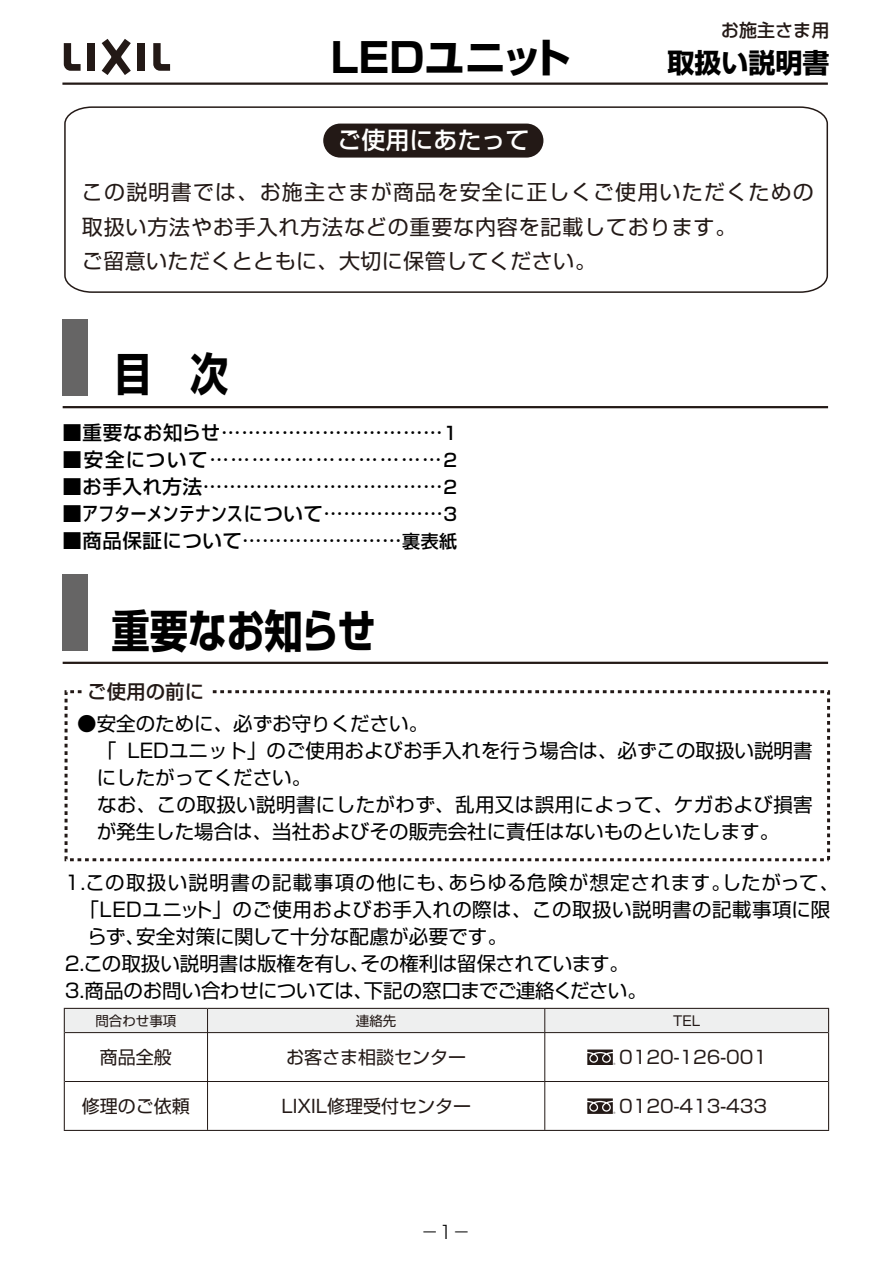
<style>
.page{position:relative;width:893px;height:1263px;background:#fff}
.page>*{position:absolute;margin:0;border:0;box-sizing:border-box;transform-origin:0 0}
.t1{font:45px "Shin Go Pro Bold 90 pv RKSJ H";color:#000;scale:.85 1}
.t2{font:40.5px "Shin Go Pro Bold 90 pv RKSJ H";color:#000}
.t3{font:27px "Shin Go Pro Bold 90 pv RKSJ H";color:#000}
.t4{font:24px "Shin Go Pro Medium 90 pv RKSJ H";color:#fff}
.t5{font:21px/34.5px "Shin Go Pro Regular 90 pv RKSJ H";letter-spacing:.04em;color:#231916}
.t6{font:19.5px "Shin Go Pro Regular 90 pv RKSJ H";color:#000}
.t7{font:19.5px "Shin Go Pro Medium 90 pv RKSJ H";letter-spacing:.03em;color:#000}
.t8{font:19.5px "Shin Go Pro Regular 90 pv RKSJ H";letter-spacing:.06em;color:#000}
.t9{font:19.5px "Shin Go Pro Regular 90 pv RKSJ H";letter-spacing:.025em;color:#000}
.t10{font:19.5px "Shin Go Pro Regular 90 pv RKSJ H";letter-spacing:.02em;color:#000}
.t11{font:19.5px "Shin Go Pro Medium 90 pv RKSJ H";color:#231916}
.t12{font:18px "Shin Go Pro Regular 90 pv RKSJ H";color:#231916}
.t13{font:18px "Shin Go Pro Medium 90 pv RKSJ H";color:#231916}
.t14{font:18px "Shin Go Pro Light 90 pv RKSJ H";color:#000}
.t15{font:13.5px "Shin Go Pro Regular 90 pv RKSJ H";color:#231916}
.s1{font-size:18px}
</style>
<div class="page">
<svg style="left:64px;top:106px;width:765px;height:187px"></svg>
<hr style="left:62px;top:83px;width:766px;height:2px;background:#231916">
<div style="left:65px;top:690px;width:765px;height:171px;border:3px dashed #231916"></div>
<div style="left:83px;top:678px;width:127px;height:27px;background:#fff"></div>
<div style="left:63px;top:319px;width:25px;height:77px;background:#666565"></div>
<hr style="left:63px;top:406px;width:765px;height:2px;background:#231916">
<div style="left:63px;top:574px;width:25px;height:77px;background:#666565"></div>
<hr style="left:63px;top:662px;width:765px;height:2px;background:#231916">
<div style="left:323px;top:124px;width:220px;height:34px;background:#231916;border-radius:17px"></div>
<hr style="left:64px;top:1032px;width:1px;height:49px;background:#231916">
<hr style="left:828px;top:1032px;width:1px;height:49px;background:#231916">
<hr style="left:64px;top:1081px;width:1px;height:49px;background:#231916">
<hr style="left:828px;top:1081px;width:1px;height:49px;background:#231916">
<hr style="left:64px;top:1130px;width:765px;height:1px;background:#231916">
<div style="left:64px;top:1008px;width:765px;height:24px;background:#eeefef"></div>
<hr style="left:65px;top:1032px;width:480px;height:1px;background:#231916">
<hr style="left:207px;top:1033px;width:1px;height:48px;background:#231916">
<hr style="left:545px;top:1032px;width:283px;height:1px;background:#231916">
<hr style="left:545px;top:1033px;width:1px;height:48px;background:#231916">
<hr style="left:65px;top:1081px;width:480px;height:1px;background:#231916">
<hr style="left:207px;top:1082px;width:1px;height:48px;background:#231916">
<hr style="left:545px;top:1081px;width:283px;height:1px;background:#231916">
<hr style="left:545px;top:1082px;width:1px;height:48px;background:#231916">
<svg style="left:587px;top:1049px;width:28px;height:16px"></svg>
<svg style="left:587px;top:1098px;width:28px;height:16px"></svg>
<svg style="left:64px;top:43px;width:17px;height:28px"></svg>
<svg style="left:153px;top:43px;width:17px;height:28px"></svg>
<div style="left:88px;top:43px;width:7px;height:28px;background:#231916"></div>
<div style="left:137px;top:43px;width:8px;height:28px;background:#231916"></div>
<svg style="left:102px;top:39px;width:29px;height:36px"></svg>
<p class="t13" style="left:721px;top:23px;width:110px">お施主さま用</p>
<h2 class="t2" style="left:331px;top:42px;width:242px">LEDユニット</h2>
<h3 class="t3" style="left:667px;top:53px;width:163px">取扱い説明書</h3>
<p class="t4" style="left:337px;top:131px;width:193px">ご使用にあたって</p>
<p class="t5" style="left:82px;top:178px;width:733px">この説明書では、お施主さまが商品を安全に正しくご使用いただくための取扱い方法やお手入れ方法などの重要な内容を記載しております。<br>ご留意いただくとともに、大切に保管してください。</p>
<h1 class="t1" style="left:114px;top:357px;width:137px">目　次</h1>
<p class="t7" style="left:62px;top:425px;width:396px">■重要なお知らせ……………………………<span class="s1">1</span></p>
<p class="t7" style="left:62px;top:452px;width:396px">■安全について……………………………<span class="s1">2</span></p>
<p class="t7" style="left:62px;top:479px;width:396px">■お手入れ方法………………………………<span class="s1">2</span></p>
<p class="t7" style="left:62px;top:506px;width:396px">■アフターメンテナンスについて………………<span class="s1">3</span></p>
<p class="t7" style="left:62px;top:533px;width:396px">■商品保証について……………………<span class="s1">裏表紙</span></p>
<h1 class="t1" style="left:112px;top:614px;width:312px">重要なお知らせ</h1>
<p class="t11" style="left:87px;top:684px;width:118px">ご使用の前に</p>
<p class="t6" style="left:77px;top:716px;width:352px">●安全のために、必ずお守りください。</p>
<p class="t6" style="left:97px;top:743px;width:717px">「 LEDユニット」のご使用およびお手入れを行う場合は、必ずこの取扱い説明書</p>
<p class="t6" style="left:97px;top:770px;width:216px">にしたがってください。</p>
<p class="t10" style="left:77px;top:797px;width:737px">　なお、この取扱い説明書にしたがわず、乱用又は誤用によって、ケガおよび損害</p>
<p class="t6" style="left:97px;top:824px;width:684px">が発生した場合は、当社およびその販売会社に責任はないものといたします。</p>
<p class="t8" style="left:65px;top:875px;width:776px">1.この取扱い説明書の記載事項の他にも、あらゆる危険が想定されます。したがって、</p>
<p class="t9" style="left:80px;top:902px;width:752px">「LEDユニット」のご使用およびお手入れの際は、この取扱い説明書の記載事項に限</p>
<p class="t6" style="left:87px;top:929px;width:422px">らず、安全対策に関して十分な配慮が必要です。</p>
<p class="t6" style="left:65px;top:956px;width:566px">2.この取扱い説明書は版権を有し、その権利は留保されています。</p>
<p class="t6" style="left:65px;top:983px;width:584px">3.商品のお問い合わせについては、下記の窓口までご連絡ください。</p>
<p class="t15" style="left:95px;top:1015px;width:82px">問合わせ事項</p>
<p class="t15" style="left:356px;top:1015px;width:42px">連絡先</p>
<p class="t15" style="left:673px;top:1015px;width:28px">TEL</p>
<p class="t12" style="left:100px;top:1050px;width:74px">商品全般</p>
<p class="t12" style="left:286px;top:1050px;width:182px">お客さま相談センター</p>
<p class="t12" style="left:619px;top:1050px;width:149px">0120-126-001</p>
<p class="t12" style="left:82px;top:1099px;width:110px">修理のご依頼</p>
<p class="t12" style="left:281px;top:1099px;width:191px">LIXIL修理受付センター</p>
<p class="t12" style="left:619px;top:1099px;width:149px">0120-413-433</p>
<p class="t14" style="left:421px;top:1226px;width:51px">－1－</p>
</div>
